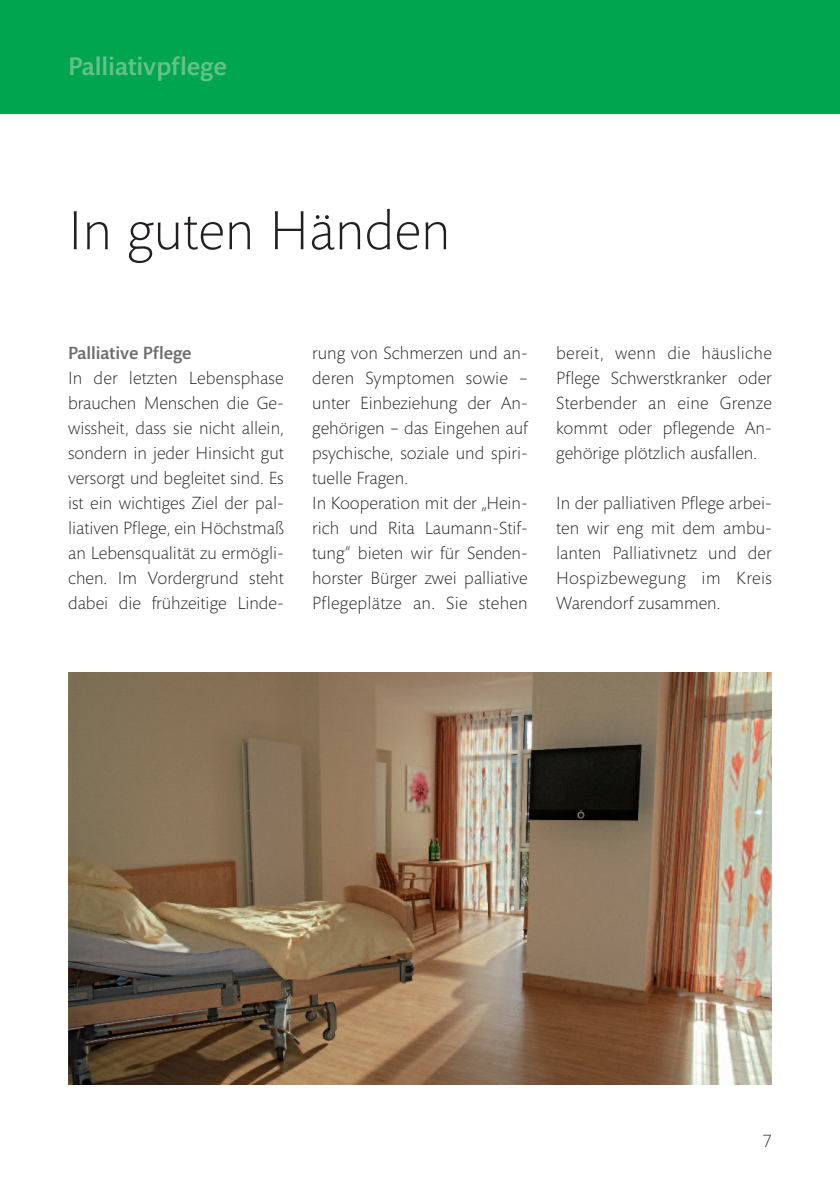
<style>
.page{position:relative;width:840px;height:1191px;background:#fff}
.page>*{position:absolute;margin:0;border:0;box-sizing:border-box;transform-origin:0 0}
.t1{font:300 56px "Mundo Sans Pro";color:#231f20}
.t2{font:500 26px "Mundo Sans Pro";color:#65c18b}
.t3{font:300 18px/25px "Mundo Sans Pro";color:#231f20;text-align:justify}
.t4{font:500 18px "Mundo Sans Pro";color:#6c6d70}
</style>
<div class="page">
<div style="left:0;top:0;width:839px;height:113px;background:#00a54f"></div>
<img style="left:68px;top:672px;width:703px;height:412px">
<h2 class="t2" style="left:68px;top:57px;width:160px">Palliativpflege</h2>
<h1 class="t1" style="left:68px;top:209px;width:383px">In guten Händen</h1>
<p class="t4" style="left:68px;top:346px;width:125px">Palliative Pflege</p>
<p class="t3" style="left:68px;top:367px;width:217px">In der letzten Lebensphase brauchen Menschen die Ge&shy;wissheit, dass sie nicht allein, sondern in jeder Hinsicht gut versorgt und begleitet sind. Es ist ein wichtiges Ziel der pal&shy;liativen Pflege, ein Höchstmaß an Lebensqualität zu ermögli&shy;chen. Im Vordergrund steht dabei die frühzeitige Linde-</p>
<p class="t3" style="left:312px;top:342px;width:217px;text-align:left">rung von Schmerzen und an&shy;deren Symptomen sowie – unter Einbeziehung der An&shy;gehörigen – das Eingehen auf psychische, soziale und spiri&shy;tuelle Fragen.<br>In Kooperation mit der „Hein&shy;rich und Rita Laumann-Stif&shy;tung“ bieten wir für Senden&shy;horster Bürger zwei palliative<br>Pflegeplätze an. Sie stehen</p>
<p class="t3" style="left:556px;top:342px;width:217px">bereit, wenn die häusliche Pflege Schwerstkranker oder Sterbender an eine Grenze kommt oder pflegende An&shy;gehörige plötzlich ausfallen.</p>
<p class="t3" style="left:556px;top:492px;width:217px">In der palliativen Pflege arbei&shy;ten wir eng mit dem ambu&shy;lanten Palliativnetz und der Hospizbewegung im Kreis Warendorf zusammen.</p>
<p class="t3" style="left:762px;top:1130px;width:11px">7</p>
</div>
